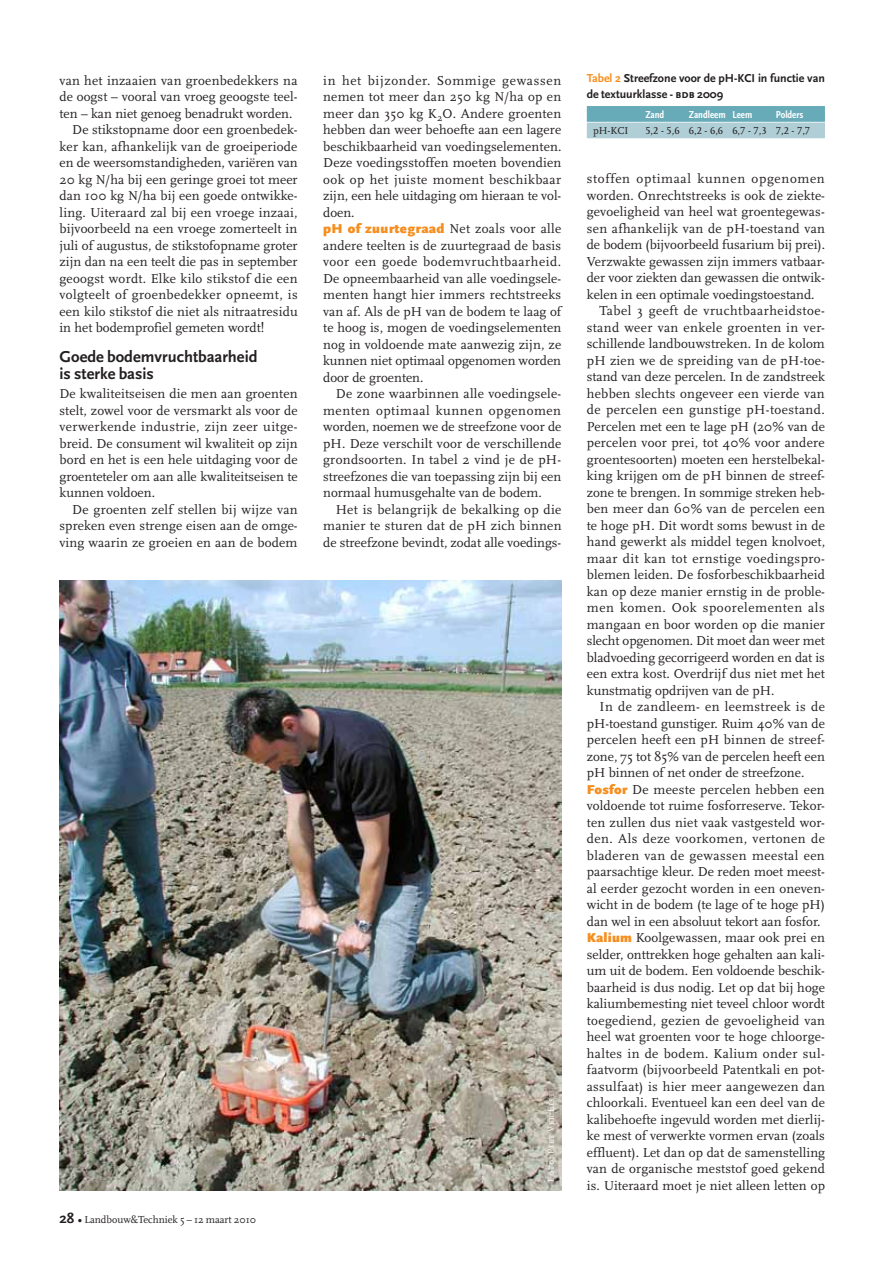
<style>
.page{position:relative;width:893px;height:1263px;background:#fff}
.page>*{position:absolute;margin:0;border:0;box-sizing:border-box;transform-origin:0 0}
.t1{font:700 16.5px/16.5px "Scala Sans";color:#231f20}
.t2{font:13.5px/16.5px "Scala";letter-spacing:.01em;color:#231f20;text-align:justify}
.t3{font:13.5px "Scala";letter-spacing:.03em;color:#231f20}
.t4{font:13.5px "Scala";letter-spacing:.035em;color:#231f20}
.t5{font:13.5px "Scala";letter-spacing:.04em;color:#231f20}
.t6{font:13.5px "Scala";letter-spacing:.05em;color:#231f20}
.t7{font:13.5px "Scala";letter-spacing:.045em;color:#231f20}
.t8{font:700 12px/16.5px "Scala Sans";color:#231f20}
.t9{font:10.5px "Scala LF";color:#231f20}
.t10{font:10.5px "Scala";color:#231f20}
.t11{font:10.5px "Scala Sans Bold Con";color:#fff}
.t12{font:9px "Scala Caps";letter-spacing:.075em;color:#fff}
.s1{font-family:"Scala Sans";font-weight:700;font-size:15px}
.s2{font-family:"Scala Sans";font-weight:700}
.s3{font-family:"Scala Sans";font-weight:900;color:#f68e1e}
.s4{color:#f68e1e}
.s5{font-family:"Scala Sans Caps"}
</style>
<div class="page">
<div style="left:587px;top:106px;width:238px;height:16px;background:#67aab8"></div>
<div style="left:587px;top:123px;width:238px;height:15px;background:#b0ced6"></div>
<img style="left:60px;top:580px;width:501px;height:610px">
<p class="t2" style="left:60px;top:72px;width:239px">van het inzaaien van groenbedekkers na</p>
<p class="t2" style="left:60px;top:89px;width:240px">de oogst – vooral van vroeg geoogste teel-</p>
<p class="t2" style="left:60px;top:105px;width:234px">ten – kan niet genoeg benadrukt worden.</p>
<p class="t2" style="left:72px;top:122px;width:227px">De stikstopname door een groenbedek-</p>
<p class="t2" style="left:60px;top:138px;width:239px">ker kan, afhankelijk van de groeiperiode</p>
<p class="t2" style="left:60px;top:155px;width:240px">en de weersomstandigheden, variëren van</p>
<p class="t2" style="left:60px;top:171px;width:240px">20 kg N/ha bij een geringe groei tot meer</p>
<p class="t2" style="left:60px;top:188px;width:240px">dan 100 kg N/ha bij een goede ontwikke-</p>
<p class="t2" style="left:60px;top:204px;width:240px">ling. Uiteraard zal bij een vroege inzaai,</p>
<p class="t2" style="left:60px;top:221px;width:239px">bijvoorbeeld na een vroege zomerteelt in</p>
<p class="t2" style="left:60px;top:237px;width:240px">juli of augustus, de stikstofopname groter</p>
<p class="t2" style="left:60px;top:254px;width:240px">zijn dan na een teelt die pas in september</p>
<p class="t2" style="left:60px;top:270px;width:240px">geoogst wordt. Elke kilo stikstof die een</p>
<p class="t3" style="left:60px;top:287px;width:240px">volgteelt of groenbedekker opneemt, is</p>
<p class="t2" style="left:60px;top:303px;width:240px">een kilo stikstof die niet als nitraatresidu</p>
<p class="t2" style="left:60px;top:320px;width:206px">in het bodemprofiel gemeten wordt!</p>
<p class="t1" style="left:60px;top:349px;width:199px">Goede bodemvruchtbaarheid is sterke basis</p>
<p class="t2" style="left:60px;top:386px;width:240px">De kwaliteitseisen die men aan groenten stelt, zowel voor de versmarkt als voor de verwerkende industrie, zijn zeer uitge&shy;breid. De consument wil kwaliteit op zijn bord en het is een hele uitdaging voor de groenteteler om aan alle kwaliteitseisen te kunnen voldoen.</p>
<p class="t2" style="left:60px;top:501px;width:240px;text-indent:13px">De groenten zelf stellen bij wijze van spreken even strenge eisen aan de omge&shy;ving waarin ze groeien en aan de bodem</p>
<p class="t10" style="left:60px;top:1214px;width:198px"><span class="s1">28</span> <span class="s2">•</span> Landbouw&amp;Techniek 5 – 12 maart 2010</p>
<p class="t2" style="left:323px;top:72px;width:240px;text-align:left">in het bijzonder. Sommige gewassen nemen tot meer dan 250 kg N/ha op en meer dan 350 kg K<sub>2</sub>O. Andere groenten hebben dan weer behoefte aan een lagere beschikbaarheid van voedingselementen.<br>Deze voedingsstoffen moeten bovendien ook op het juiste moment beschikbaar zijn, een hele uitdaging om hieraan te vol&shy;doen.<br><span class="s3">pH of zuurtegraad</span> Net zoals voor alle andere teelten is de zuurtegraad de basis voor een goede bodemvruchtbaarheid.<br>De opneembaarheid van alle voedingsele&shy;menten hangt hier immers rechtstreeks van af. Als de pH van de bodem te laag of te hoog is, mogen de voedingselementen nog in voldoende mate aanwezig zijn, ze kunnen niet optimaal opgenomen worden door de groenten.</p>
<p class="t2" style="left:323px;top:386px;width:240px;text-indent:13px">De zone waarbinnen alle voedingsele&shy;menten optimaal kunnen opgenomen worden, noemen we de streefzone voor de pH. Deze verschilt voor de verschillende grondsoorten. In tabel 2 vind je de pH&shy;streefzones die van toepassing zijn bij een normaal humusgehalte van de bodem.</p>
<p class="t2" style="left:323px;top:501px;width:240px;text-indent:13px">Het is belangrijk de bekalking op die manier te sturen dat de pH zich binnen de streefzone bevindt, zodat alle voedings-</p>
<p class="t12" style="left:546px;top:1181px;width:90px;rotate:-90deg">Foto: Piet Ver Elst</p>
<p class="t8" style="left:587px;top:70px;width:240px"><span class="s4">Tabel 2</span> Streefzone voor de pH-KCI in functie van de textuurklasse - <span class="s5">bdb</span> 2009</p>
<p class="t11" style="left:645px;top:108px;width:21px">Zand</p>
<p class="t11" style="left:689px;top:108px;width:65px">Zandleem Leem</p>
<p class="t11" style="left:776px;top:108px;width:29px">Polders</p>
<p class="t9" style="left:593px;top:125px;width:37px">pH-KCI</p>
<p class="t9" style="left:645px;top:125px;width:166px">5,2 - 5,6 6,2 - 6,6 6,7 - 7,3 7,2 - 7,7</p>
<p class="t6" style="left:587px;top:172px;width:239px">stoffen optimaal kunnen opgenomen</p>
<p class="t2" style="left:587px;top:188px;width:240px">worden. Onrechtstreeks is ook de ziekte-</p>
<p class="t2" style="left:587px;top:204px;width:240px">gevoeligheid van heel wat groentegewas-</p>
<p class="t2" style="left:587px;top:221px;width:240px">sen afhankelijk van de pH-toestand van</p>
<p class="t2" style="left:587px;top:237px;width:240px">de bodem (bijvoorbeeld fusarium bij prei).</p>
<p class="t2" style="left:587px;top:254px;width:240px">Verzwakte gewassen zijn immers vatbaar-</p>
<p class="t2" style="left:587px;top:270px;width:240px">der voor ziekten dan gewassen die ontwik-</p>
<p class="t2" style="left:587px;top:287px;width:229px">kelen in een optimale voedingstoestand.</p>
<p class="t5" style="left:600px;top:304px;width:227px">Tabel 3 geeft de vruchtbaarheidstoe-</p>
<p class="t3" style="left:587px;top:320px;width:240px">stand weer van enkele groenten in ver-</p>
<p class="t2" style="left:587px;top:336px;width:239px">schillende landbouwstreken. In de kolom</p>
<p class="t2" style="left:587px;top:353px;width:240px">pH zien we de spreiding van de pH-toe-</p>
<p class="t2" style="left:587px;top:369px;width:240px">stand van deze percelen. In de zandstreek</p>
<p class="t2" style="left:587px;top:386px;width:239px">hebben slechts ongeveer een vierde van</p>
<p class="t3" style="left:587px;top:403px;width:240px">de percelen een gunstige pH-toestand.</p>
<p class="t2" style="left:587px;top:419px;width:240px">Percelen met een te lage pH (20% van de</p>
<p class="t2" style="left:587px;top:435px;width:239px">percelen voor prei, tot 40% voor andere</p>
<p class="t2" style="left:587px;top:452px;width:240px">groentesoorten) moeten een herstelbekal-</p>
<p class="t2" style="left:587px;top:468px;width:240px">king krijgen om de pH binnen de streef-</p>
<p class="t2" style="left:587px;top:484px;width:240px">zone te brengen. In sommige streken heb-</p>
<p class="t2" style="left:587px;top:501px;width:240px">ben meer dan 60% van de percelen een</p>
<p class="t2" style="left:587px;top:517px;width:240px">te hoge pH. Dit wordt soms bewust in de</p>
<p class="t2" style="left:587px;top:534px;width:240px">hand gewerkt als middel tegen knolvoet,</p>
<p class="t4" style="left:587px;top:551px;width:240px">maar dit kan tot ernstige voedingspro-</p>
<p class="t2" style="left:587px;top:567px;width:240px">blemen leiden. De fosforbeschikbaarheid</p>
<p class="t2" style="left:587px;top:583px;width:240px">kan op deze manier ernstig in de proble-</p>
<p class="t7" style="left:587px;top:601px;width:239px">men komen. Ook spoorelementen als</p>
<p class="t2" style="left:587px;top:616px;width:240px">mangaan en boor worden op die manier</p>
<p class="t2" style="left:587px;top:633px;width:240px">slecht opgenomen. Dit moet dan weer met</p>
<p class="t2" style="left:587px;top:649px;width:240px">bladvoeding gecorrigeerd worden en dat is</p>
<p class="t2" style="left:587px;top:666px;width:240px">een extra kost. Overdrijf dus niet met het</p>
<p class="t2" style="left:587px;top:682px;width:189px">kunstmatig opdrijven van de pH.</p>
<p class="t3" style="left:600px;top:700px;width:227px">In de zandleem- en leemstreek is de</p>
<p class="t2" style="left:587px;top:715px;width:240px">pH-toestand gunstiger. Ruim 40% van de</p>
<p class="t2" style="left:587px;top:732px;width:240px">percelen heeft een pH binnen de streef-</p>
<p class="t2" style="left:587px;top:748px;width:240px">zone, 75 tot 85% van de percelen heeft een</p>
<p class="t2" style="left:587px;top:765px;width:219px">pH binnen of net onder de streefzone.</p>
<p class="t2" style="left:587px;top:781px;width:239px"><span class="s3">Fosfor</span> De meeste percelen hebben een</p>
<p class="t2" style="left:587px;top:798px;width:240px">voldoende tot ruime fosforreserve. Tekor-</p>
<p class="t2" style="left:587px;top:814px;width:240px">ten zullen dus niet vaak vastgesteld wor-</p>
<p class="t4" style="left:587px;top:832px;width:240px">den. Als deze voorkomen, vertonen de</p>
<p class="t3" style="left:587px;top:848px;width:239px">bladeren van de gewassen meestal een</p>
<p class="t2" style="left:587px;top:864px;width:240px">paarsachtige kleur. De reden moet meest-</p>
<p class="t2" style="left:587px;top:880px;width:240px">al eerder gezocht worden in een oneven-</p>
<p class="t2" style="left:587px;top:897px;width:240px">wicht in de bodem (te lage of te hoge pH)</p>
<p class="t2" style="left:587px;top:913px;width:235px">dan wel in een absoluut tekort aan fosfor.</p>
<p class="t2" style="left:587px;top:930px;width:240px"><span class="s3">Kalium</span> Koolgewassen, maar ook prei en</p>
<p class="t2" style="left:587px;top:946px;width:240px">selder, onttrekken hoge gehalten aan kali-</p>
<p class="t2" style="left:587px;top:963px;width:240px">um uit de bodem. Een voldoende beschik-</p>
<p class="t2" style="left:587px;top:979px;width:240px">baarheid is dus nodig. Let op dat bij hoge</p>
<p class="t2" style="left:587px;top:996px;width:240px">kaliumbemesting niet teveel chloor wordt</p>
<p class="t2" style="left:587px;top:1012px;width:240px">toegediend, gezien de gevoeligheid van</p>
<p class="t2" style="left:587px;top:1029px;width:240px">heel wat groenten voor te hoge chloorge-</p>
<p class="t3" style="left:587px;top:1046px;width:240px">haltes in de bodem. Kalium onder sul-</p>
<p class="t2" style="left:587px;top:1062px;width:240px">faatvorm (bijvoorbeeld Patentkali en pot-</p>
<p class="t2" style="left:587px;top:1078px;width:240px">assulfaat) is hier meer aangewezen dan</p>
<p class="t2" style="left:587px;top:1095px;width:240px">chloorkali. Eventueel kan een deel van de</p>
<p class="t2" style="left:587px;top:1111px;width:240px">kalibehoefte ingevuld worden met dierlij-</p>
<p class="t2" style="left:587px;top:1128px;width:240px">ke mest of verwerkte vormen ervan (zoals</p>
<p class="t2" style="left:587px;top:1144px;width:240px">effluent). Let dan op dat de samenstelling</p>
<p class="t2" style="left:587px;top:1161px;width:240px">van de organische meststof goed gekend</p>
<p class="t2" style="left:587px;top:1177px;width:240px">is. Uiteraard moet je niet alleen letten op</p>
</div>
